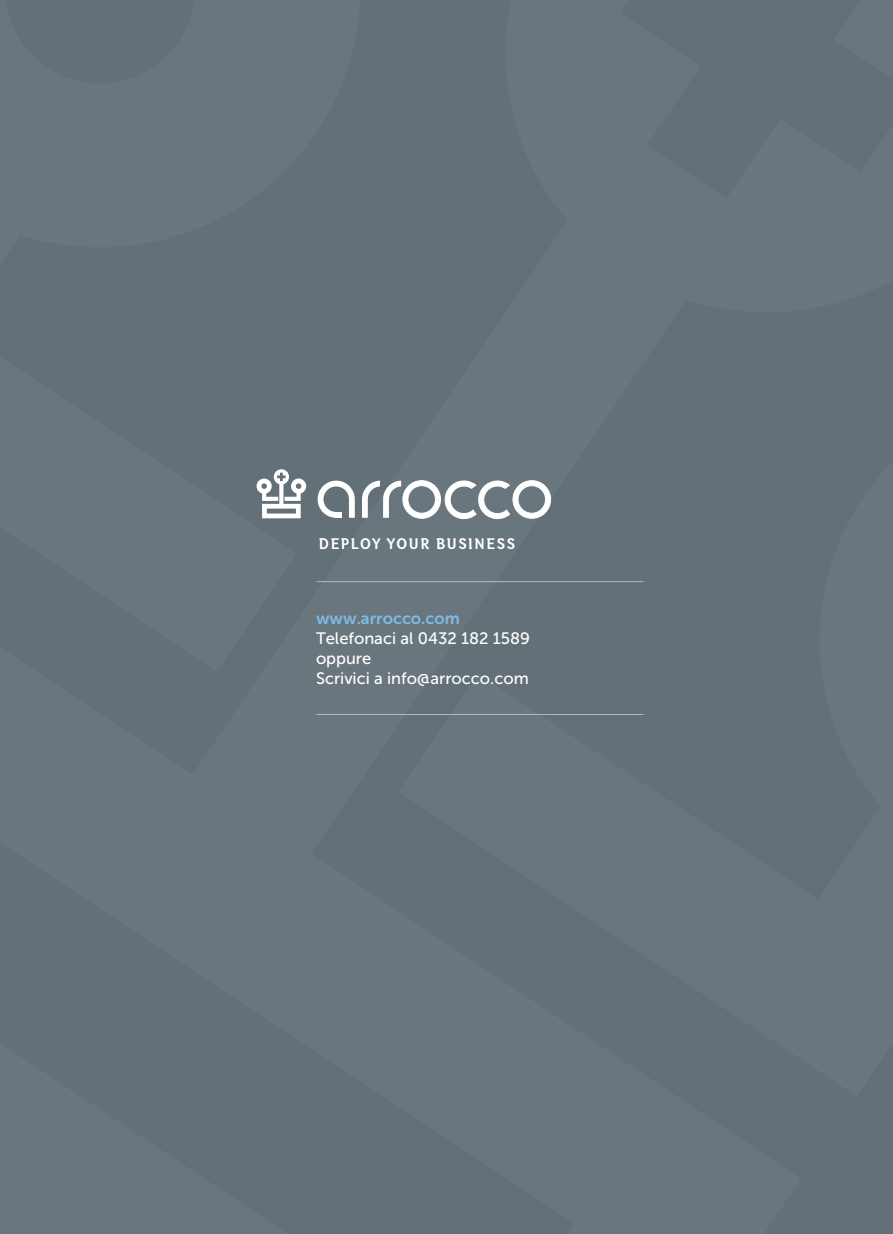
<style>
.page{position:relative;width:893px;height:1234px;background:#fff}
.page>*{position:absolute;margin:0;border:0;box-sizing:border-box;transform-origin:0 0}
.t1{font:16.5px/19.8px "Museo Sans 500";color:#fff}
.t2{font:16.5px "Museo Sans 700";color:#7ebbe6}
.t3{font:15.9px "Otari Bold Limited";letter-spacing:.105em;color:#fff}
</style>
<div class="page">
<div style="left:0;top:0;width:893px;height:1233px;background:#637077"></div>
<svg style="left:362px;top:478px;width:189px;height:42px"></svg>
<svg style="left:318px;top:480px;width:37px;height:37px"></svg>
<svg style="left:257px;top:469px;width:49px;height:49px"></svg>
<hr style="left:317px;top:714px;width:327px;height:1px;background:#fff">
<hr style="left:317px;top:581px;width:327px;height:1px;background:#fff">
<p class="t3" style="left:319px;top:534px;width:198px">DEPLOY YOUR BUSINESS</p>
<p class="t2" style="left:316px;top:609px;width:145px">www.arrocco.com</p>
<p class="t1" style="left:316px;top:628px;width:216px">Telefonaci al 0432 182 1589 oppure<br>Scrivici a info@arrocco.com</p>
</div>
